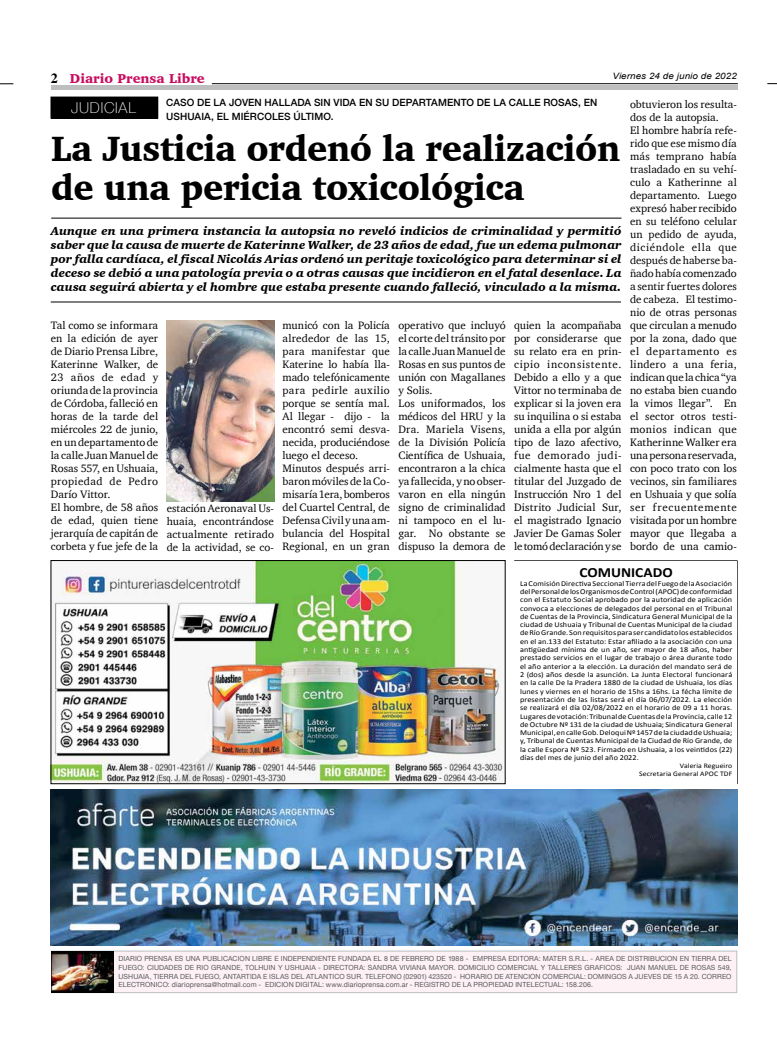
<style>
.page{position:relative;width:777px;height:1063px;background:#fff}
.page>*{position:absolute;margin:0;border:0;box-sizing:border-box;transform-origin:0 0}
.t1{font:900 36px/39.9px "Charter";letter-spacing:-.01em;color:#000;scale:.95 1}
.t2{font:100 15px "Helvetica Neue";letter-spacing:.05em;color:#fff}
.t3{font:700 14px "Calibri";color:#000;scale:1.09 1}
.t4{font:900 13.2px "Charter";color:#c80c5f}
.t5{font:italic 900 12px/14px "Charter";letter-spacing:.005em;color:#000;text-align:justify}
.t6{font:11px/13px "Charter";color:#000}
.t7{font:500 10px/14px "Helvetica Neue";letter-spacing:.01em;color:#000}
.t8{font:italic 8.8px "Arial";letter-spacing:.01em;color:#000;scale:1.11 1}
.t9{font:7.5px/8.3px "Calibri";letter-spacing:.01em;color:#000;text-align:justify;scale:1.09 1}
.t10{font:7px/8.5px "Helvetica Neue";letter-spacing:.015em;color:#58595b;text-align:justify}
.t11{font:7px/8px "Calibri";letter-spacing:.015em;color:#000;text-align:right;scale:1.09 1}
.s1{font-family:"Times";font-weight:700;font-size:14px;color:#000}
</style>
<div class="page">
<hr style="left:212px;top:83px;width:526px;height:1px;background:#000">
<svg style="left:0;top:84px;width:13px;height:1px"></svg>
<div style="left:51px;top:85px;width:686px;height:5px;background:#bcbec0"></div>
<div style="left:51px;top:951px;width:686px;height:42px;background:#fdf1f6;border:1px solid #bcbec0"></div>
<img style="left:52px;top:952px;width:62px;height:40px">
<img style="left:53px;top:562px;width:450px;height:220px">
<div style="left:51px;top:560px;width:454px;height:224px;border:1px solid #000"></div>
<img style="left:50px;top:789px;width:687px;height:156px">
<div style="left:514px;top:560px;width:223px;height:224px;background:#fff;border:1px solid #fff"></div>
<div style="left:51px;top:97px;width:107px;height:21px;background:#000"></div>
<hr style="left:51px;top:218px;width:570px;height:1px;background:#000">
<hr style="left:51px;top:302px;width:570px;height:1px;background:#000">
<img style="left:167px;top:321px;width:107px;height:180px">
<p class="t4" style="left:51px;top:70px;width:155px"><span class="s1">2</span> Diario Prensa Libre</p>
<p class="t8" style="left:612px;top:70px;width:113px">Viernes 24 de junio de 2022</p>
<p class="t7" style="left:166px;top:94px;width:432px">CASO DE LA JOVEN HALLADA SIN VIDA EN SU DEPARTAMENTO DE LA CALLE ROSAS, EN<br>USHUAIA, EL MIÉRCOLES ÚLTIMO.</p>
<h1 class="t1" style="left:51px;top:128px;width:601px">La Justicia ordenó la realización de una pericia toxicológica</h1>
<h2 class="t2" style="left:71px;top:97px;width:66px">JUDICIAL</h2>
<p class="t5" style="left:51px;top:223px;width:572px">Aunque en una primera instancia la autopsia no reveló indicios de criminalidad y permitió saber que la causa de muerte de Katerinne Walker, de 23 años de edad, fue un edema pulmonar por falla cardíaca, el fiscal Nicolás Arias ordenó un peritaje toxicológico para determinar si el deceso se debió a una patología previa o a otras causas que incidieron en el fatal desenlace. La causa seguirá abierta y el hombre que estaba presente cuando falleció, vinculado a la misma.</p>
<p class="t6" style="left:51px;top:319px;width:109px">Tal como se informara en la edición de ayer de Diario Prensa Libre,<br>Katerinne Walker, de<br>23 años de edad y oriunda de la provincia de Córdoba, falleció en horas de la tarde del miércoles 22 de junio, en un departamento de la calle Juan Manuel de<br>Rosas 557, en Ushuaia, propiedad de Pedro<br>Darío Vittor.<br>El hombre, de 58 años de edad, quien tiene jerarquía de capitán de corbeta y fue jefe de la</p>
<p class="t6" style="left:167px;top:501px;width:109px;text-align:justify">estación Aeronaval Us&shy;huaia, encontrándose actualmente retirado de la actividad, se co-</p>
<p class="t6" style="left:282px;top:319px;width:109px">municó con la Policía alrededor de las 15, para manifestar que<br>Katerine lo había lla&shy;mado telefónicamente para pedirle auxilio porque se sentía mal.<br>Al llegar - dijo - la encontró semi desva&shy;necida, produciéndose luego el deceso.<br>Minutos después arri&shy;baron móviles de la Co&shy;misaría 1era, bomberos del Cuartel Central, de<br>Defensa Civil y una am&shy;bulancia del Hospital<br>Regional, en un gran</p>
<p class="t6" style="left:398px;top:319px;width:109px">operativo que incluyó el corte del tránsito por la calle Juan Manuel de<br>Rosas en sus puntos de unión con Magallanes y Solis.<br>Los uniformados, los médicos del HRU y la<br>Dra. Mariela Visens, de la División Policía<br>Científica de Ushuaia, encontraron a la chica ya fallecida, y no obser&shy;varon en ella ningún signo de criminalidad ni tampoco en el lu&shy;gar. No obstante se dispuso la demora de</p>
<p class="t6" style="left:514px;top:319px;width:109px;text-align:justify">quien la acompañaba por considerarse que su relato era en prin&shy;cipio inconsistente.<br>Debido a ello y a que Vittor no terminaba de explicar si la joven era su inquilina o si estaba unida a ella por algún tipo de lazo afectivo, fue demorado judi&shy;cialmente hasta que el titular del Juzgado de Instrucción Nro 1 del Distrito Judicial Sur, el magistrado Ignacio Javier De Gamas Soler le tomó declaración y se</p>
<p class="t6" style="left:630px;top:97px;width:108px">obtuvieron los resulta&shy;dos de la autopsia.<br>El hombre habría refe&shy;rido que ese mismo día más temprano había trasladado en su vehí&shy;culo a Katherinne al departamento. Luego expresó haber recibido en su teléfono celular un pedido de ayuda, diciéndole ella que después de haberse ba&shy;ñado había comenzado a sentir fuertes dolores de cabeza. El testimo&shy;nio de otras personas que circulan a menudo por la zona, dado que el departamento es lindero a una feria, indican que la chica “ya no estaba bien cuando la vimos llegar”. En el sector otros testi&shy;monios indican que<br>Katherinne Walker era una persona reservada, con poco trato con los vecinos, sin familiares en Ushuaia y que solía ser frecuentemente visitada por un hombre mayor que llegaba a bordo de una camio-</p>
<p class="t3" style="left:579px;top:564px;width:87px">COMUNICADO</p>
<p class="t9" style="left:520px;top:579px;width:196px">La Comisión Directiva Seccional Tierra del Fuego de la Asociación del Personal de los Organismos de Control (APOC) de conformidad con el Estatuto Social aprobado por la autoridad de aplicación convoca a elecciones de delegados del personal en el Tribunal de Cuentas de la Provincia, Sindicatura General Municipal de la ciudad de Ushuaia y Tribunal de Cuentas Municipal de la ciudad de Río Grande. Son requisitos para ser candidato los establecidos en el an.133 del Estatuto: Estar afiliado a la asociación con una antigüedad mínima de un año, ser mayor de 18 años, haber prestado servicios en el lugar de trabajo o área durante todo el año anterior a la elección. La duración del mandato será de 2 (dos) años desde la asunción. La Junta Electoral funcionará en la calle De la Pradera 1880 de la ciudad de Ushuaia, los días lunes y viernes en el horario de 15hs a 16hs. La fécha límite de presentación de las listas será el día 06/07/2022. La elección se realizará el día 02/08/2022 en el horario de 09 a 11 horas.<br>Lugares de votación: Tribunal de Cuentas de la Provincia, calle 12 de Octubre Nº 131 de la ciudad de Ushuaia; Sindicatura General Municipal, en calle Gob. Deloqui Nº 1457 de la ciudad de Ushuaia; y, Tribunal de Cuentas Municipal de la Ciudad de Río Grande, de la calle Espora Nº 523. Firmado en Ushuaia, a los veintidos (22) días del mes de junio del año 2022.</p>
<p class="t11" style="left:639px;top:761px;width:87px">Valeria Regueiro<br>Secretaria General APOC TDF</p>
<p class="t10" style="left:118px;top:955px;width:614px">DIARIO PRENSA ES UNA PUBLICACION LIBRE E INDEPENDIENTE FUNDADA EL 8 DE FEBRERO DE 1988 - EMPRESA EDITORA: MATER S.R.L. - AREA DE DISTRIBUCION EN TIERRA DEL FUEGO: CIUDADES DE RIO GRANDE, TOLHUIN Y USHUAIA - DIRECTORA: SANDRA VIVIANA MAYOR. DOMICILIO COMERCIAL Y TALLERES GRAFICOS: JUAN MANUEL DE ROSAS 549, USHUAIA, TIERRA DEL FUEGO, ANTARTIDA E ISLAS DEL ATLANTICO SUR. TELEFONO (02901) 423520 - HORARIO DE ATENCION COMERCIAL: DOMINGOS A JUEVES DE 15 A 20. CORREO ELECTRONICO: diarioprensa@hotmail.com - EDICION DIGITAL: www.diarioprensa.com.ar - REGISTRO DE LA PROPIEDAD INTELECTUAL: 158.206.</p>
</div>
